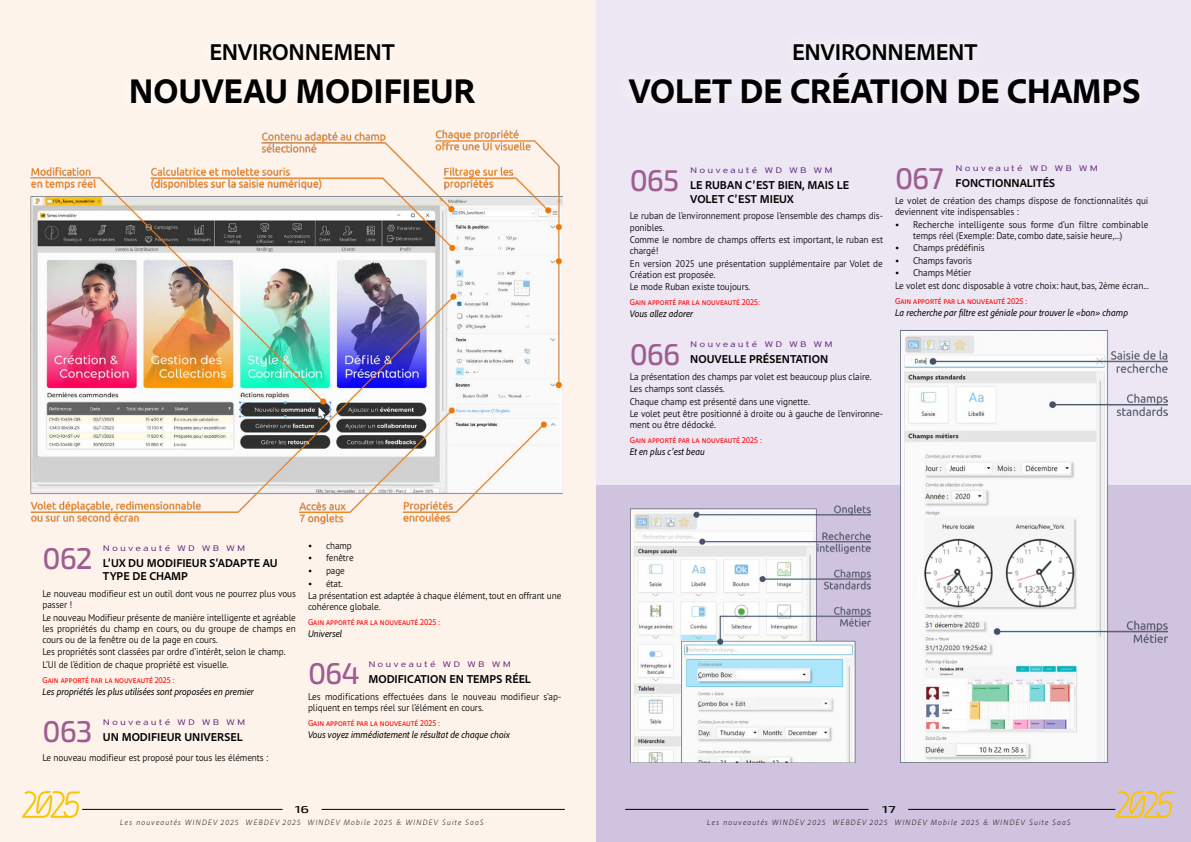
<style>
.page{position:relative;width:1191px;height:842px;background:#fff}
.page>*{position:absolute;margin:0;border:0;box-sizing:border-box;transform-origin:0 0}
.t1{font:800 36px "Adobe Clean";letter-spacing:-.01em;color:#000}
.t2{font:500 30px "Exo 2.0";letter-spacing:-.035em;color:#9e5d92}
.t3{font:700 24px "Adobe Clean";letter-spacing:-.01em;color:#000}
.t4{font:700 12px/13.2px "Adobe Clean";color:#000}
.t5{font:italic 10px "Adobe Clean";letter-spacing:.005em;color:#000;scale:.95 1}
.t6{font:500 10px "Exo 2.0";color:#000;scale:1.5 1}
.t7{font:300 9.7px/11.1px "PT Sans Pro";letter-spacing:-.01em;color:#000;scale:.95 1}
.t8{font:9px "Adobe Clean";color:#f00;scale:.92 1}
.t9{font:italic 300 8px "Adobe Clean";letter-spacing:.15em;color:#000}
.t10{font:300 8px "Interstate";letter-spacing:.2em;color:#5d227a;scale:1.3 1}
</style>
<div class="page">
<div style="left:596px;top:484px;width:595px;height:358px;background:#d0c3df"></div>
<div style="left:0;top:0;width:595px;height:842px;background:#fef3ea"></div>
<div style="left:596px;top:0;width:595px;height:484px;background:#ece7f3"></div>
<img style="left:630px;top:505px;width:240px;height:258px">
<img style="left:30px;top:129px;width:532px;height:395px">
<img style="left:900px;top:330px;width:268px;height:433px">
<svg style="left:22px;top:791px;width:58px;height:27px"></svg>
<hr style="left:82px;top:809px;width:201px;height:1px;background:#000">
<hr style="left:322px;top:809px;width:243px;height:1px;background:#000">
<hr style="left:625px;top:809px;width:243px;height:1px;background:#000">
<hr style="left:908px;top:809px;width:207px;height:1px;background:#000">
<svg style="left:1115px;top:791px;width:58px;height:27px"></svg>
<h3 class="t3" style="left:209px;top:36px;width:187px">ENVIRONNEMENT</h3>
<h1 class="t1" style="left:129px;top:68px;width:347px">NOUVEAU MODIFIEUR</h1>
<h2 class="t2" style="left:43px;top:541px;width:52px">062</h2>
<p class="t10" style="left:103px;top:544px;width:111px">Nouveauté WD WB WM</p>
<p class="t4" style="left:103px;top:556px;width:176px">L’UX DU MODIFIEUR S’ADAPTE AU<br>TYPE DE CHAMP</p>
<p class="t7" style="left:43px;top:588px;width:268px">Le nouveau modifieur est un outil dont vous ne pourrez plus vous passer !</p>
<p class="t7" style="left:43px;top:611px;width:268px;text-align:justify">Le nouveau Modifieur présente de manière intelligente et agréable les propriétés du champ en cours, ou du groupe de champs en cours ou de la fenêtre ou de la page en cours.</p>
<p class="t7" style="left:43px;top:645px;width:257px;line-height:12.5px">Les propriétés sont classées par ordre d’intérêt, selon le champ.<br>L’UI de l’édition de chaque propriété est visuelle.</p>
<p class="t8" style="left:43px;top:674px;width:145px">Gain apporté par la nouveauté 2025 :</p>
<p class="t5" style="left:43px;top:685px;width:224px">Les propriétés les plus utilisées sont proposées en premier</p>
<h2 class="t2" style="left:43px;top:714px;width:52px">063</h2>
<p class="t10" style="left:103px;top:717px;width:111px">Nouveauté WD WB WM</p>
<p class="t4" style="left:103px;top:730px;width:141px">UN MODIFIEUR UNIVERSEL</p>
<p class="t7" style="left:43px;top:752px;width:239px">Le nouveau modifieur est proposé pour tous les éléments :</p>
<p class="t7" style="left:308px;top:540px;width:48px">• champ</p>
<p class="t7" style="left:308px;top:552px;width:50px">• fenêtre</p>
<p class="t7" style="left:308px;top:565px;width:40px">• page</p>
<p class="t7" style="left:308px;top:576px;width:268px;line-height:12.5px">• état.<br>La présentation est adaptée à chaque élément, tout en offrant une</p>
<p class="t7" style="left:308px;top:601px;width:78px">cohérence globale.</p>
<p class="t8" style="left:308px;top:616px;width:145px">Gain apporté par la nouveauté 2025 :</p>
<p class="t5" style="left:308px;top:627px;width:37px">Universel</p>
<h2 class="t2" style="left:308px;top:656px;width:53px">064</h2>
<p class="t10" style="left:368px;top:659px;width:111px">Nouveauté WD WB WM</p>
<p class="t4" style="left:368px;top:672px;width:164px">MODIFICATION EN TEMPS RÉEL</p>
<p class="t7" style="left:308px;top:690px;width:268px">Les modifications effectuées dans le nouveau modifieur s’ap&shy;pliquent en temps réel sur l’élément en cours.</p>
<p class="t8" style="left:308px;top:717px;width:145px">Gain apporté par la nouveauté 2025 :</p>
<p class="t5" style="left:308px;top:728px;width:214px">Vous voyez immédiatement le résultat de chaque choix</p>
<h3 class="t3" style="left:792px;top:36px;width:187px">ENVIRONNEMENT</h3>
<h1 class="t1" style="left:628px;top:67px;width:513px">VOLET DE CRÉATION DE CHAMPS</h1>
<h2 class="t2" style="left:630px;top:163px;width:51px">065</h2>
<p class="t10" style="left:690px;top:166px;width:111px">Nouveauté WD WB WM</p>
<p class="t4" style="left:690px;top:178px;width:160px">LE RUBAN C’EST BIEN, MAIS LE<br>VOLET C’EST MIEUX</p>
<p class="t7" style="left:630px;top:210px;width:268px">Le ruban de l’environnement propose l’ensemble des champs dis&shy;ponibles.</p>
<p class="t7" style="left:630px;top:234px;width:268px">Comme le nombre de champs offerts est important, le ruban est chargé!</p>
<p class="t7" style="left:630px;top:257px;width:268px">En version 2025 une présentation supplémentaire par Volet de<br>Création est proposée.</p>
<p class="t7" style="left:630px;top:281px;width:129px">Le mode Ruban existe toujours.</p>
<p class="t8" style="left:630px;top:297px;width:143px">Gain apporté par la nouveauté 2025:</p>
<p class="t5" style="left:630px;top:308px;width:68px">Vous allez adorer</p>
<h2 class="t2" style="left:630px;top:336px;width:52px">066</h2>
<p class="t10" style="left:690px;top:340px;width:111px">Nouveauté WD WB WM</p>
<p class="t4" style="left:690px;top:352px;width:140px">NOUVELLE PRÉSENTATION</p>
<p class="t7" style="left:630px;top:370px;width:268px;line-height:12.5px">La présentation des champs par volet est beaucoup plus claire.<br>Les champs sont classés.<br>Chaque champ est présenté dans une vignette.<br>Le volet peut être positionné à droite ou à gauche de l’environne-</p>
<p class="t7" style="left:630px;top:419px;width:92px">ment ou être dédocké.</p>
<p class="t8" style="left:630px;top:435px;width:145px">Gain apporté par la nouveauté 2025 :</p>
<p class="t5" style="left:630px;top:446px;width:80px">Et en plus c’est beau</p>
<h2 class="t2" style="left:895px;top:161px;width:50px">067</h2>
<p class="t10" style="left:955px;top:164px;width:111px">Nouveauté WD WB WM</p>
<p class="t4" style="left:955px;top:176px;width:101px">FONCTIONNALITÉS</p>
<p class="t7" style="left:895px;top:195px;width:268px">Le volet de création des champs dispose de fonctionnalités qui deviennent vite indispensables :</p>
<p class="t7" style="left:913px;top:218px;width:249px;text-indent:-18px">• Recherche intelligente sous forme d’un filtre combinable temps réel (Exemple: Date, combo date, saisie heure,...)</p>
<p class="t7" style="left:895px;top:242px;width:96px">• Champs prédéfinis</p>
<p class="t7" style="left:895px;top:255px;width:82px">• Champs favoris</p>
<p class="t7" style="left:895px;top:266px;width:269px;line-height:12.5px">• Champs Métier<br>Le volet est donc disposable à votre choix: haut, bas, 2ème écran...</p>
<p class="t8" style="left:895px;top:295px;width:145px">Gain apporté par la nouveauté 2025 :</p>
<p class="t5" style="left:895px;top:306px;width:247px">La recherche par filtre est géniale pour trouver le «bon» champ</p>
<p class="t6" style="left:295px;top:803px;width:11px">16</p>
<p class="t6" style="left:882px;top:803px;width:11px">17</p>
<p class="t9" style="left:707px;top:817px;width:365px">Les nouveautés WINDEV 2025 WEBDEV 2025 WINDEV Mobile 2025 &amp; WINDEV Suite SaaS</p>
<p class="t9" style="left:120px;top:817px;width:365px">Les nouveautés WINDEV 2025 WEBDEV 2025 WINDEV Mobile 2025 &amp; WINDEV Suite SaaS</p>
</div>
